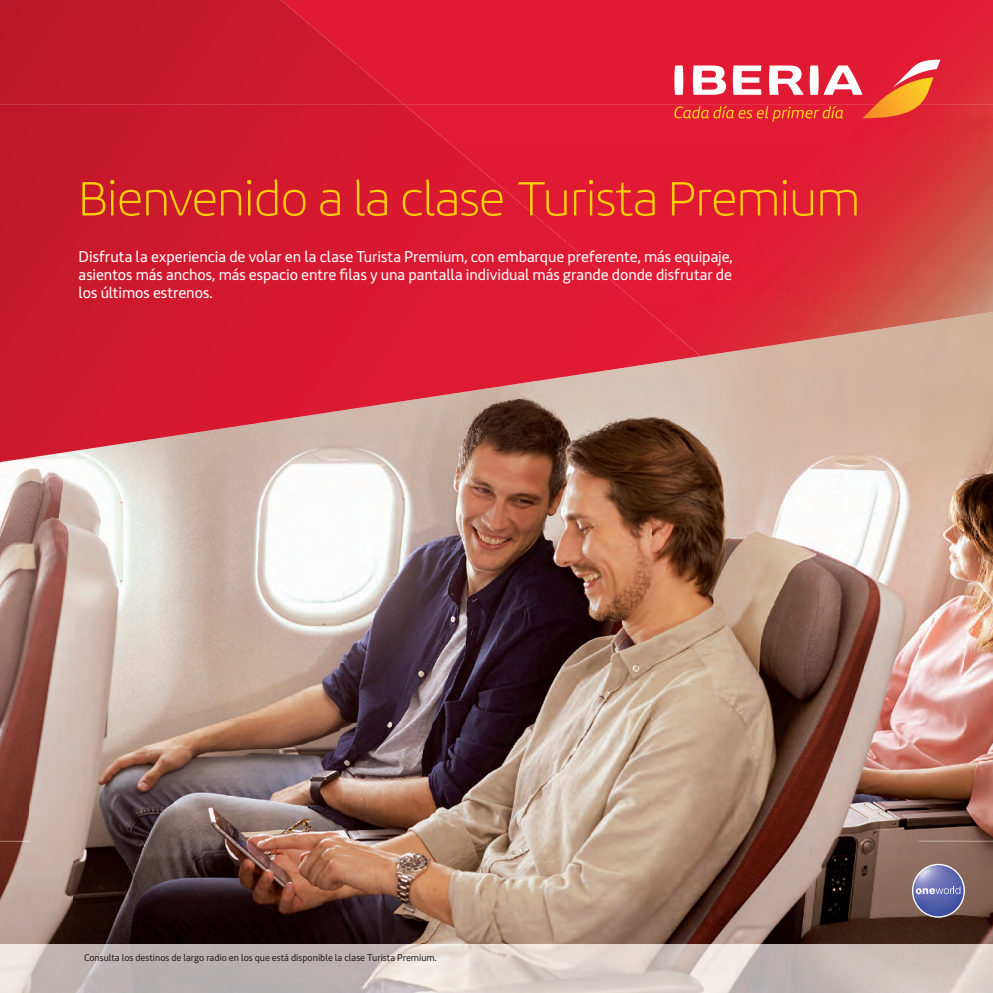
<style>
.page{position:relative;width:993px;height:993px;background:#fff}
.page>*{position:absolute;margin:0;border:0;box-sizing:border-box;transform-origin:0 0}
.t1{font:52.25px "Iberia Headline+ARAZSC";color:#fece08}
.t2{font:16.12px/18.1px "Iberia Text+NEBZOB";color:#fff;text-align:justify}
.t3{font:10px "Iberia Text+NEBZOB";color:#231f20}
</style>
<div class="page">
<img style="left:0;top:462px;width:30px;height:482px">
<img style="left:962px;top:344px;width:30px;height:600px">
<img style="left:918px;top:344px;width:44px;height:600px">
<img style="left:651px;top:344px;width:267px;height:600px">
<img style="left:341px;top:371px;width:310px;height:573px">
<img style="left:75px;top:424px;width:266px;height:520px">
<img style="left:30px;top:468px;width:45px;height:476px">
<div style="left:403px;top:0;width:589px;height:25px;background:#e11a34"></div>
<div style="left:403px;top:25px;width:589px;height:39px;background:#e11a34"></div>
<img style="left:403px;top:64px;width:589px;height:40px">
<img style="left:477px;top:104px;width:515px;height:40px">
<img style="left:477px;top:144px;width:515px;height:39px">
<img style="left:522px;top:183px;width:470px;height:41px">
<img style="left:567px;top:224px;width:425px;height:39px">
<img style="left:611px;top:263px;width:381px;height:41px">
<img style="left:611px;top:304px;width:174px;height:67px">
<img style="left:784px;top:304px;width:208px;height:40px">
<img style="left:522px;top:377px;width:85px;height:7px">
<img style="left:299px;top:390px;width:217px;height:34px">
<img style="left:0;top:0;width:403px;height:104px">
<img style="left:0;top:104px;width:298px;height:280px">
<div style="left:298px;top:104px;width:179px;height:313px;background:#da1930"></div>
<div style="left:477px;top:166px;width:45px;height:224px;background:#dd1a33"></div>
<div style="left:522px;top:204px;width:45px;height:179px;background:#df1a33"></div>
<div style="left:566px;top:242px;width:45px;height:135px;background:#e01a34"></div>
<div style="left:611px;top:279px;width:45px;height:91px;background:#e11a34"></div>
<img style="left:655px;top:317px;width:45px;height:46px">
<img style="left:0;top:384px;width:254px;height:78px">
<img style="left:254px;top:384px;width:45px;height:40px">
<img style="left:0;top:944px;width:992px;height:48px">
<svg style="left:674px;top:60px;width:266px;height:62px"></svg>
<svg style="left:911px;top:863px;width:53px;height:54px;background:#7c7ba6"></svg>
<h1 class="t1" style="left:79px;top:182px;width:782px">Bienvenido a la clase Turista Premium</h1>
<p class="t2" style="left:79px;top:249px;width:655px">Disfruta la experiencia de volar en la clase Turista Premium, con embarque preferente, más equipaje, asientos más anchos, más espacio entre filas y una pantalla individual más grande donde disfrutar de los últimos estrenos.</p>
<p class="t3" style="left:84px;top:953px;width:354px">Consulta los destinos de largo radio en los que está disponible la clase Turista Premium.</p>
</div>
